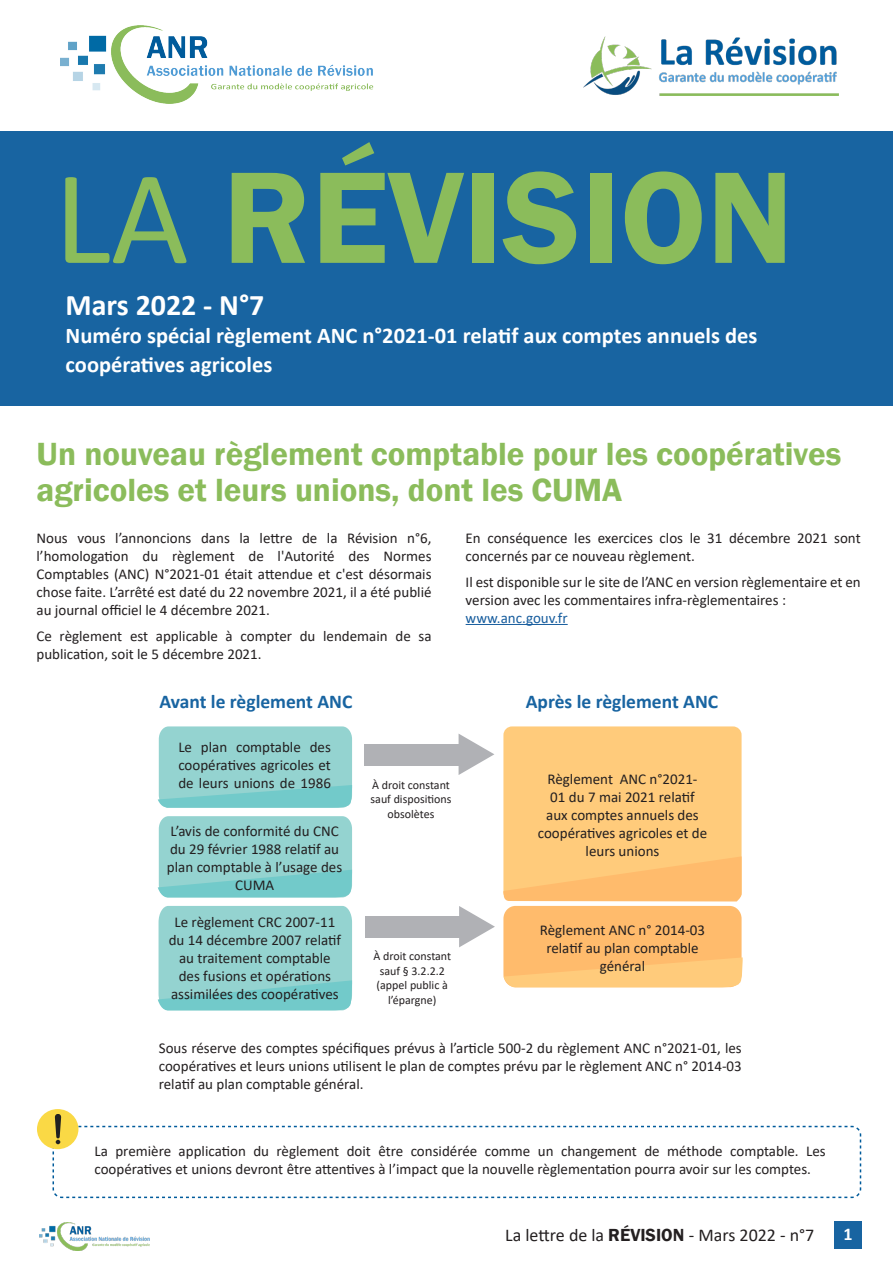
<style>
.page{position:relative;width:893px;height:1263px;background:#fff}
.page>*{position:absolute;margin:0;border:0;box-sizing:border-box;transform-origin:0 0}
.t1{font:600 135px "Franklin Gothic";color:#8bbc5b}
.t2{font:600 33px/36px "Franklin Gothic";color:#8bbc5b}
.t3{font:700 30px "Calibri";color:#fff}
.t4{font:700 22.5px/28.5px "Calibri";color:#fff}
.t5{font:700 19.5px "Calibri";color:#1864a1}
.t6{font:18px "Calibri";color:#231f20}
.t7{font:700 18px "Calibri";color:#fff}
.t8{font:15px/18px "Calibri";color:#231f20}
.t9{font:15px "Calibri";color:#175d9e}
.t10{font:12px/14.4px "Calibri";color:#231f20;text-align:center}
.s1{font-family:"Calibri";font-weight:400}
.s2{font-family:"Franklin Gothic";font-weight:600}
</style>
<div class="page">
<img style="left:60px;top:26px;width:313px;height:77px">
<div style="left:0;top:132px;width:893px;height:274px;background:#1864a1"></div>
<div style="left:835px;top:1221px;width:27px;height:28px;background:#1864a1"></div>
<img style="left:584px;top:36px;width:255px;height:60px">
<img style="left:39px;top:1223px;width:111px;height:27px">
<hr style="left:466px;top:624px;width:102px;height:1px;background:#175d9e">
<div style="left:37px;top:1109px;width:41px;height:40px;background:#fad945;border-radius:50%"></div>
<svg style="left:52px;top:1114px;width:810px;height:85px"></svg>
<svg style="left:158px;top:726px;width:194px;height:82px;background:#8fd2cf"></svg>
<svg style="left:158px;top:816px;width:194px;height:82px;background:#8ed1cf"></svg>
<svg style="left:158px;top:906px;width:194px;height:105px;background:#8ed1cf"></svg>
<div style="left:503px;top:726px;width:239px;height:175px;background:#ffcb7b;border-radius:9px"></div>
<svg style="left:503px;top:856px;width:239px;height:45px"></svg>
<div style="left:503px;top:906px;width:239px;height:81px;background:#ffbb6c;border-radius:12px"></div>
<svg style="left:503px;top:957px;width:240px;height:31px"></svg>
<div style="left:364px;top:744px;width:98px;height:22px;background:#b0b1b5"></div>
<svg style="left:459px;top:734px;width:35px;height:41px"></svg>
<div style="left:365px;top:916px;width:97px;height:22px;background:#b0b1b5"></div>
<svg style="left:459px;top:906px;width:36px;height:41px"></svg>
<p class="t1" style="left:54px;top:135px;width:741px"><span class="s1">LA</span> RÉVISION</p>
<p class="t3" style="left:66px;top:283px;width:200px">Mars 2022 - N°7</p>
<p class="t4" style="left:66px;top:321px;width:693px">Numéro spécial règlement ANC n°2021-01 relatif aux comptes annuels des coopératives agricoles</p>
<p class="t2" style="left:36px;top:437px;width:806px">Un nouveau règlement comptable pour les coopératives agricoles et leurs unions, dont les CUMA</p>
<p class="t8" style="left:36px;top:529px;width:397px;text-align:justify">Nous vous l’annoncions dans la lettre de la Révision n°6, l’homologation du règlement de l'Autorité des Normes Comptables (ANC) N°2021-01 était attendue et c'est désormais chose faite. L’arrêté est daté du 22 novembre 2021, il a été publié au journal officiel le 4 décembre 2021.</p>
<p class="t8" style="left:36px;top:626px;width:397px">Ce règlement est applicable à compter du lendemain de sa publication, soit le 5 décembre 2021.</p>
<p class="t8" style="left:466px;top:529px;width:397px">En conséquence les exercices clos le 31 décembre 2021 sont concernés par ce nouveau règlement.</p>
<p class="t8" style="left:466px;top:572px;width:397px">Il est disponible sur le site de l’ANC en version règlementaire et en version avec les commentaires infra-règlementaires :</p>
<p class="t9" style="left:466px;top:607px;width:104px">www.anc.gouv.fr</p>
<p class="t5" style="left:160px;top:688px;width:194px">Avant le règlement ANC</p>
<p class="t5" style="left:526px;top:688px;width:194px">Après le règlement ANC</p>
<p class="t8" style="left:178px;top:737px;width:154px;text-align:justify">Le plan comptable des coopératives agricoles et de leurs unions de 1986</p>
<p class="t8" style="left:167px;top:822px;width:177px;text-align:center">L’avis de conformité du CNC du 29 février 1988 relatif au plan comptable à l’usage des<br>CUMA</p>
<p class="t8" style="left:169px;top:912px;width:174px;text-align:center">Le règlement CRC 2007-11 du 14 décembre 2007 relatif au traitement comptable des fusions et opérations assimilées des coopératives</p>
<p class="t10" style="left:371px;top:777px;width:82px">À droit constant sauf dispositions obsolètes</p>
<p class="t10" style="left:373px;top:949px;width:79px">À droit constant sauf § 3.2.2.2 (appel public à l’épargne)</p>
<p class="t8" style="left:538px;top:770px;width:171px;text-align:center">Règlement ANC n°2021-<br>01 du 7 mai 2021 relatif aux comptes annuels des coopératives agricoles et de leurs unions</p>
<p class="t8" style="left:540px;top:921px;width:167px;text-align:center">Règlement ANC n° 2014-03 relatif au plan comptable général</p>
<p class="t8" style="left:159px;top:1039px;width:584px;text-align:justify">Sous réserve des comptes spécifiques prévus à l’article 500-2 du règlement ANC n°2021-01, les coopératives et leurs unions utilisent le plan de comptes prévu par le règlement ANC n° 2014-03 relatif au plan comptable général.</p>
<p class="t8" style="left:94px;top:1142px;width:733px">La première application du règlement doit être considérée comme un changement de méthode comptable. Les coopératives et unions devront être attentives à l’impact que la nouvelle règlementation pourra avoir sur les comptes.</p>
<p class="t6" style="left:505px;top:1222px;width:311px">La lettre de la <span class="s2">RÉVISION</span> - Mars 2022 - n°7</p>
<p class="t7" style="left:843px;top:1221px;width:11px">1</p>
</div>
